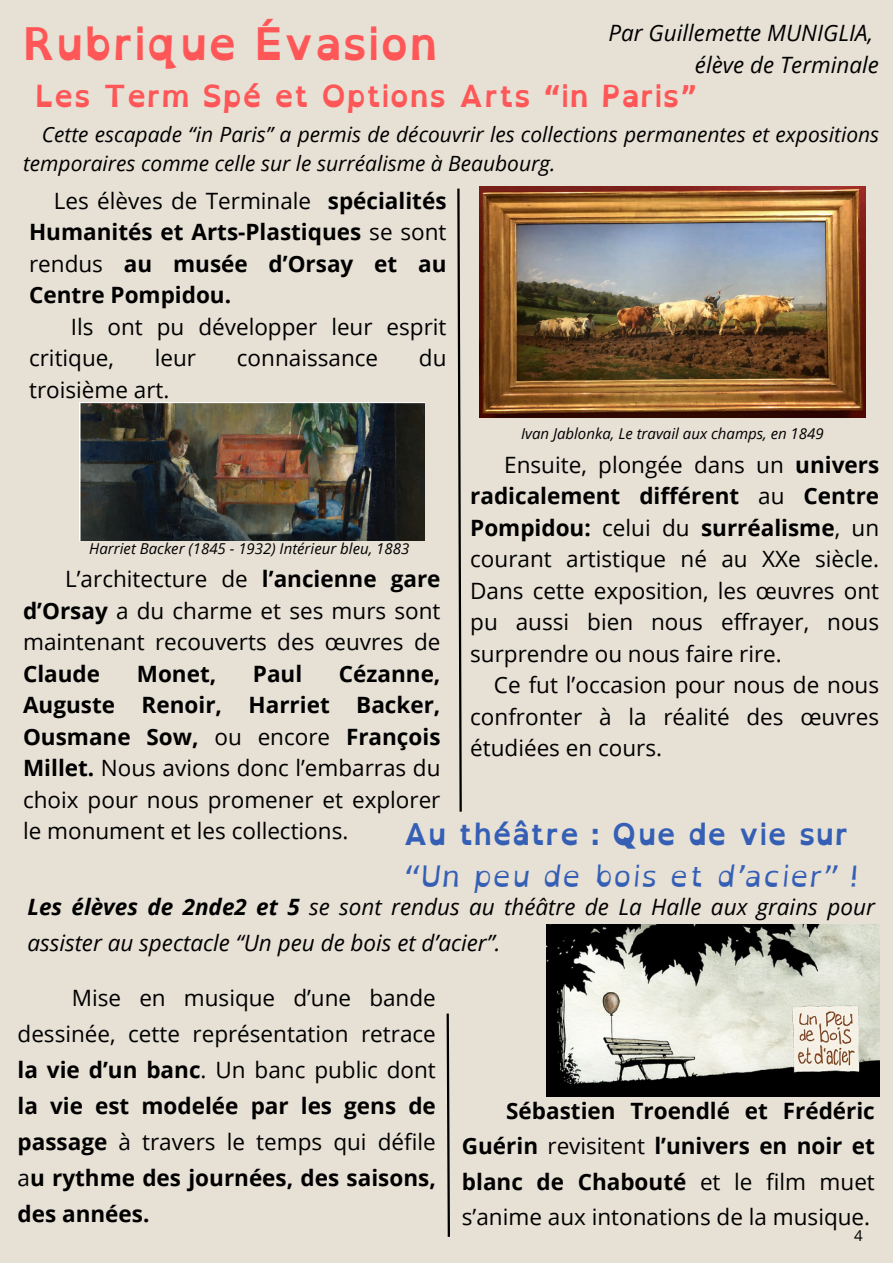
<style>
.page{position:relative;width:893px;height:1263px;background:#e6e0d5}
.page>*{position:absolute;margin:0;border:0;box-sizing:border-box;transform-origin:0 0}
.t1{font:700 45px "Open Dyslexic";color:#ff5757}
.t2{font:700 30.53px "Open Dyslexic";color:#ff5757}
.t3{font:italic 30px/41.6px "Open Dyslexic";color:#355fb5}
.t4{font:22.5px/31.5px "Open Sans";color:#000;text-align:justify}
.t5{font:700 22.5px/35.4px "Open Sans";color:#000;text-align:justify}
.t6{font:italic 22.5px/31.5px "Open Sans";color:#000;text-align:right}
.t7{font:italic 21px/29.2px "Open Sans";color:#000}
.t8{font:italic 15px "Open Sans";color:#000}
.t9{font:15px "Open Sans";color:#000}
.s1{font-weight:700}
.s2{font-weight:400}
.s3{font-weight:700;font-style:normal}
</style>
<div class="page">
<img style="left:479px;top:187px;width:386px;height:230px">
<img style="left:80px;top:403px;width:344px;height:137px">
<svg style="left:457px;top:188px;width:5px;height:624px"></svg>
<img style="left:547px;top:925px;width:332px;height:172px">
<svg style="left:446px;top:1013px;width:4px;height:224px"></svg>
<h4 class="t1" style="left:23px;top:4px;width:417px">Rubrique Évasion</h4>
<p class="t6" style="left:608px;top:17px;width:272px">Par Guillemette MUNIGLIA, élève de Terminale</p>
<p class="t2" style="left:35px;top:69px;width:663px">Les Term Spé et Options Arts “in Paris”</p>
<h4 class="t7" style="left:23px;top:119px;width:857px;text-indent:19px">Cette escapade “in Paris” a permis de découvrir les collections permanentes et expositions temporaires comme celle sur le surréalisme à Beaubourg.</h4>
<h4 class="t4" style="left:54px;top:184px;width:394px">Les élèves de Terminale <span class="s1">spécialités</span></h4>
<h4 class="t5" style="left:29px;top:214px;width:419px">Humanités et Arts-Plastiques <span class="s2">se sont</span></h4>
<h4 class="t5" style="left:29px;top:245px;width:419px"><span class="s2">rendus</span> au musée d’Orsay et au</h4>
<h4 class="t5" style="left:29px;top:277px;width:204px">Centre Pompidou.</h4>
<h4 class="t4" style="left:71px;top:310px;width:377px">Ils ont pu développer leur esprit</h4>
<h4 class="t4" style="left:29px;top:342px;width:86px">critique,</h4>
<h4 class="t4" style="left:155px;top:342px;width:43px">leur</h4>
<h4 class="t4" style="left:237px;top:342px;width:143px">connaissance</h4>
<h4 class="t4" style="left:419px;top:342px;width:29px">du</h4>
<h4 class="t4" style="left:29px;top:373px;width:142px">troisième art.</h4>
<p class="t8" style="left:521px;top:423px;width:304px">Ivan Jablonka, Le travail aux champs, en 1849</p>
<h1 class="t4" style="left:504px;top:448px;width:376px">Ensuite, plongée dans un <span class="s1">univers</span></h1>
<h1 class="t5" style="left:470px;top:478px;width:410px">radicalement différent <span class="s2">au</span> Centre</h1>
<h1 class="t5" style="left:470px;top:509px;width:410px">Pompidou: <span class="s2">celui du</span> surréalisme<span class="s2">, un</span></h1>
<h1 class="t4" style="left:470px;top:542px;width:410px">courant artistique né au XXe siècle.</h1>
<h1 class="t4" style="left:470px;top:574px;width:410px">Dans cette exposition, les œuvres ont</h1>
<h1 class="t4" style="left:470px;top:605px;width:410px">pu aussi bien nous effrayer, nous</h1>
<h1 class="t4" style="left:470px;top:637px;width:313px">surprendre ou nous faire rire.</h1>
<h1 class="t4" style="left:494px;top:668px;width:387px">Ce fut l’occasion pour nous de nous</h1>
<h1 class="t4" style="left:470px;top:700px;width:410px">confronter à la réalité des œuvres</h1>
<h1 class="t4" style="left:470px;top:731px;width:193px">étudiées en cours.</h1>
<h2 class="t8" style="left:89px;top:538px;width:321px">Harriet Backer (1845 - 1932) Intérieur bleu, 1883</h2>
<p class="t4" style="left:23px;top:562px;width:419px;text-indent:42px">L’architecture de <span class="s1">l’ancienne gare d’Orsay</span> a du charme et ses murs sont maintenant recouverts des œuvres de <span class="s1">Claude</span></p>
<p class="t4" style="left:23px;top:657px;width:419px;text-indent:316px"><span class="s1">Cézanne, Auguste Renoir, Harriet Backer, Ousmane Sow,</span> ou encore <span class="s1">François Millet.</span> Nous avions donc l’embarras du choix pour nous promener et explorer le monument et les collections.</p>
<p class="t5" style="left:137px;top:655px;width:81px">Monet,</p>
<p class="t5" style="left:253px;top:655px;width:51px">Paul</p>
<h4 class="t3" style="left:403px;top:813px;width:457px"><span class="s3">Au théâtre : Que de vie sur </span>“Un peu de bois et d’acier” !</h4>
<p class="t6" style="left:27px;top:888px;width:849px;line-height:36px;text-align:left"><span class="s1">Les élèves de 2nde2 et 5</span> se sont rendus au théâtre de La Halle aux grains pour assister au spectacle “Un peu de bois et d’acier”.</p>
<h4 class="t4" style="left:18px;top:979px;width:420px;line-height:36px;text-indent:54px">Mise en musique d’une bande dessinée, cette représentation retrace <span class="s1">la vie d’un banc</span>. Un banc public dont <span class="s1">la vie est modelée par les gens de passage</span> à travers le temps qui défile a<span class="s1">u rythme des journées, des saisons, des années.</span></h4>
<h3 class="t5" style="left:462px;top:1092px;width:414px;text-indent:44px">Sébastien Troendlé et Frédéric Guérin <span class="s2">revisitent</span> l’univers en noir et blanc de Chabouté <span class="s2">et le film muet s’anime aux intonations de la musique.</span></h3>
<p class="t9" style="left:854px;top:1225px;width:10px">4</p>
</div>
